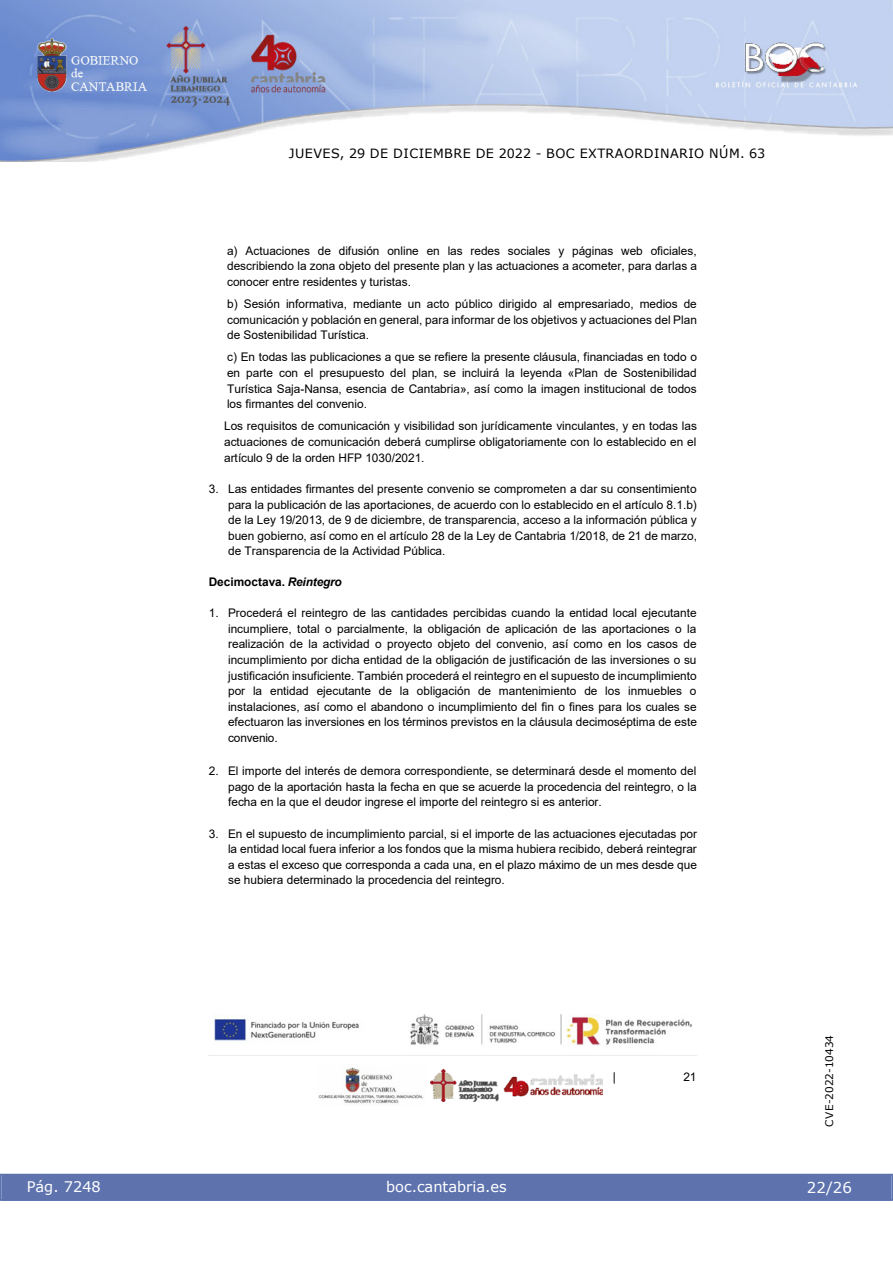
<style>
.page{position:relative;width:893px;height:1263px;background:#fff}
.page>*{position:absolute;margin:0;border:0;box-sizing:border-box;transform-origin:0 0}
.t1{font:15px "Verdana 2";color:#fff}
.t2{font:14.55px "Verdana 2";color:#fff}
.t3{font:12.75px "Verdana 2";letter-spacing:.035em;color:#000}
.t4{font:11.85px/15.6px "Arial";color:#000;text-align:justify}
.t5{font:700 11.85px "Arial";color:#000}
.t6{font:10.5px "Verdana 2";color:#000}
.s1{font-style:italic}
</style>
<div class="page">
<img style="left:0;top:0;width:893px;height:161px">
<div style="left:1px;top:1174px;width:890px;height:27px;background:#5e73ae"></div>
<img style="left:318px;top:1067px;width:105px;height:37px">
<img style="left:430px;top:1069px;width:172px;height:32px">
<img style="left:209px;top:1014px;width:487px;height:42px">
<p class="t3" style="left:289px;top:144px;width:478px">JUEVES, 29 DE DICIEMBRE DE 2022 - BOC EXTRAORDINARIO NÚM. 63</p>
<p class="t4" style="left:227px;top:243px;width:471px">a) Actuaciones de difusión online en las redes sociales y páginas web oficiales, describiendo la zona objeto del presente plan y las actuaciones a acometer, para darlas a conocer entre residentes y turistas.</p>
<p class="t4" style="left:227px;top:296px;width:471px">b) Sesión informativa, mediante un acto público dirigido al empresariado, medios de comunicación y población en general, para informar de los objetivos y actuaciones del Plan de Sostenibilidad Turística.</p>
<p class="t4" style="left:227px;top:349px;width:471px">c) En todas las publicaciones a que se refiere la presente cláusula, financiadas en todo o en parte con el presupuesto del plan, se incluirá la leyenda «Plan de Sostenibilidad Turística Saja-Nansa, esencia de Cantabria», así como la imagen institucional de todos los firmantes del convenio.</p>
<p class="t4" style="left:224px;top:418px;width:474px">Los requisitos de comunicación y visibilidad son jurídicamente vinculantes, y en todas las actuaciones de comunicación deberá cumplirse obligatoriamente con lo establecido en el artículo 9 de la orden HFP 1030/2021.</p>
<p class="t4" style="left:228px;top:481px;width:470px;text-indent:-19px">3. Las entidades firmantes del presente convenio se comprometen a dar su consentimiento para la publicación de las aportaciones, de acuerdo con lo establecido en el artículo 8.1.b) de la Ley 19/2013, de 9 de diciembre, de transparencia, acceso a la información pública y buen gobierno, así como en el artículo 28 de la Ley de Cantabria 1/2018, de 21 de marzo, de Transparencia de la Actividad Pública.</p>
<p class="t5" style="left:209px;top:574px;width:135px">Decimoctava. <span class="s1">Reintegro</span></p>
<p class="t4" style="left:228px;top:605px;width:470px;text-indent:-19px">1. Procederá el reintegro de las cantidades percibidas cuando la entidad local ejecutante incumpliere, total o parcialmente, la obligación de aplicación de las aportaciones o la realización de la actividad o proyecto objeto del convenio, así como en los casos de incumplimiento por dicha entidad de la obligación de justificación de las inversiones o su justificación insuficiente. También procederá el reintegro en el supuesto de incumplimiento por la entidad ejecutante de la obligación de mantenimiento de los inmuebles o instalaciones, así como el abandono o incumplimiento del fin o fines para los cuales se efectuaron las inversiones en los términos previstos en la cláusula decimoséptima de este convenio.</p>
<p class="t4" style="left:228px;top:763px;width:470px;text-indent:-19px">2. El importe del interés de demora correspondiente, se determinará desde el momento del pago de la aportación hasta la fecha en que se acuerde la procedencia del reintegro, o la fecha en la que el deudor ingrese el importe del reintegro si es anterior.</p>
<p class="t4" style="left:228px;top:825px;width:470px;text-indent:-19px">3. En el supuesto de incumplimiento parcial, si el importe de las actuaciones ejecutadas por la entidad local fuera inferior a los fondos que la misma hubiera recibido, deberá reintegrar a estas el exceso que corresponda a cada una, en el plazo máximo de un mes desde que se hubiera determinado la procedencia del reintegro.</p>
<p class="t2" style="left:27px;top:1177px;width:76px">Pág. 7248</p>
<p class="t2" style="left:386px;top:1177px;width:122px">boc.cantabria.es</p>
<p class="t4" style="left:613px;top:1069px;width:5px">|</p>
<p class="t4" style="left:683px;top:1069px;width:14px">21</p>
<p class="t6" style="left:822px;top:1126px;width:93px;rotate:-90deg">CVE-2022-10434</p>
<p class="t1" style="left:807px;top:1177px;width:46px">22/26</p>
</div>
